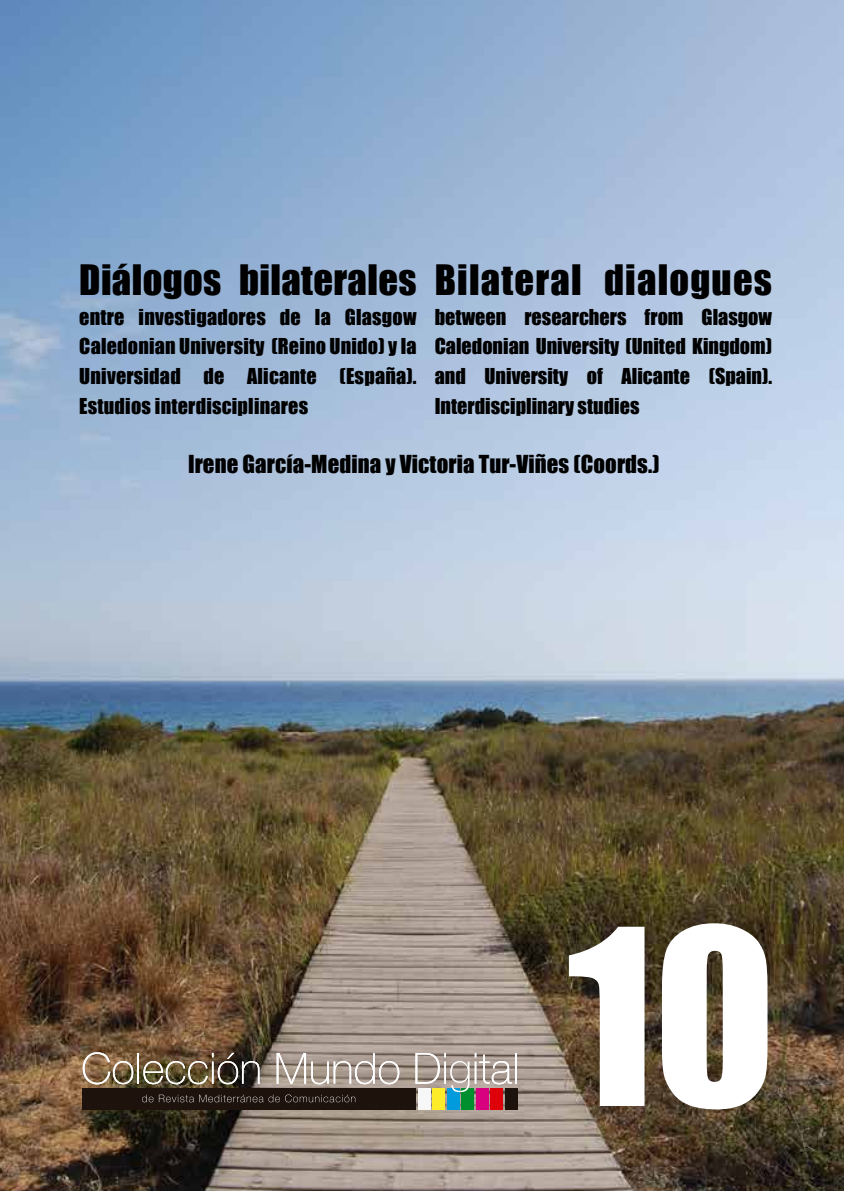
<style>
.page{position:relative;width:844px;height:1191px;background:#fff}
.page>*{position:absolute;margin:0;border:0;box-sizing:border-box;transform-origin:0 0}
.t1{font:226.62px "Impact";color:#fff}
.t2{font:38.5px "Impact";letter-spacing:.01em;color:#000}
.t3{font:38.5px "Impact";letter-spacing:.03em;color:#000}
.t4{font:22.75px "Impact";letter-spacing:.005em;color:#000}
.t5{font:20.12px/29.8px "Impact";letter-spacing:.005em;color:#000;text-align:justify}
</style>
<div class="page">
<img style="left:0;top:0;width:843px;height:1191px">
<div style="left:505px;top:1088px;width:12px;height:21px;background:#1e120d"></div>
<div style="left:490px;top:1088px;width:13px;height:21px;background:#df0109"></div>
<div style="left:476px;top:1088px;width:12px;height:21px;background:#d90080"></div>
<div style="left:461px;top:1088px;width:13px;height:21px;background:#008f2f"></div>
<div style="left:447px;top:1088px;width:12px;height:21px;background:#009bdd"></div>
<div style="left:432px;top:1088px;width:12px;height:21px;background:#fcec29"></div>
<div style="left:418px;top:1088px;width:12px;height:21px;background:#f7f7f8"></div>
<svg style="left:83px;top:1052px;width:50px;height:32px;background:#977e63"></svg>
<hr style="left:137px;top:1053px;width:2px;height:30px;background:#fff">
<svg style="left:143px;top:1052px;width:116px;height:32px;background:#6c5f4c"></svg>
<svg style="left:276px;top:1053px;width:123px;height:31px;background:#b3a89f"></svg>
<svg style="left:415px;top:1053px;width:96px;height:39px"></svg>
<hr style="left:514px;top:1053px;width:2px;height:30px;background:#fff">
<div style="left:82px;top:1088px;width:333px;height:21px;background:#1e120d"></div>
<svg style="left:142px;top:1094px;width:11px;height:8px"></svg>
<svg style="left:159px;top:1094px;width:196px;height:8px"></svg>
<h2 class="t2" style="left:79px;top:256px;width:339px">Diálogos bilaterales</h2>
<p class="t5" style="left:79px;top:302px;width:339px">entre investigadores de la Glasgow Caledonian University (Reino Unido) y la Universidad de Alicante (España).<br>Estudios interdisciplinares</p>
<h2 class="t3" style="left:434px;top:256px;width:339px">Bilateral dialogues</h2>
<p class="t5" style="left:434px;top:302px;width:339px">between researchers from Glasgow Caledonian University (United Kingdom) and University of Alicante (Spain).<br>Interdisciplinary studies</p>
<p class="t4" style="left:188px;top:450px;width:473px">Irene García-Medina y Victoria Tur-Viñes (Coords.)</p>
<h1 class="t1" style="left:567px;top:877px;width:209px">10</h1>
</div>
